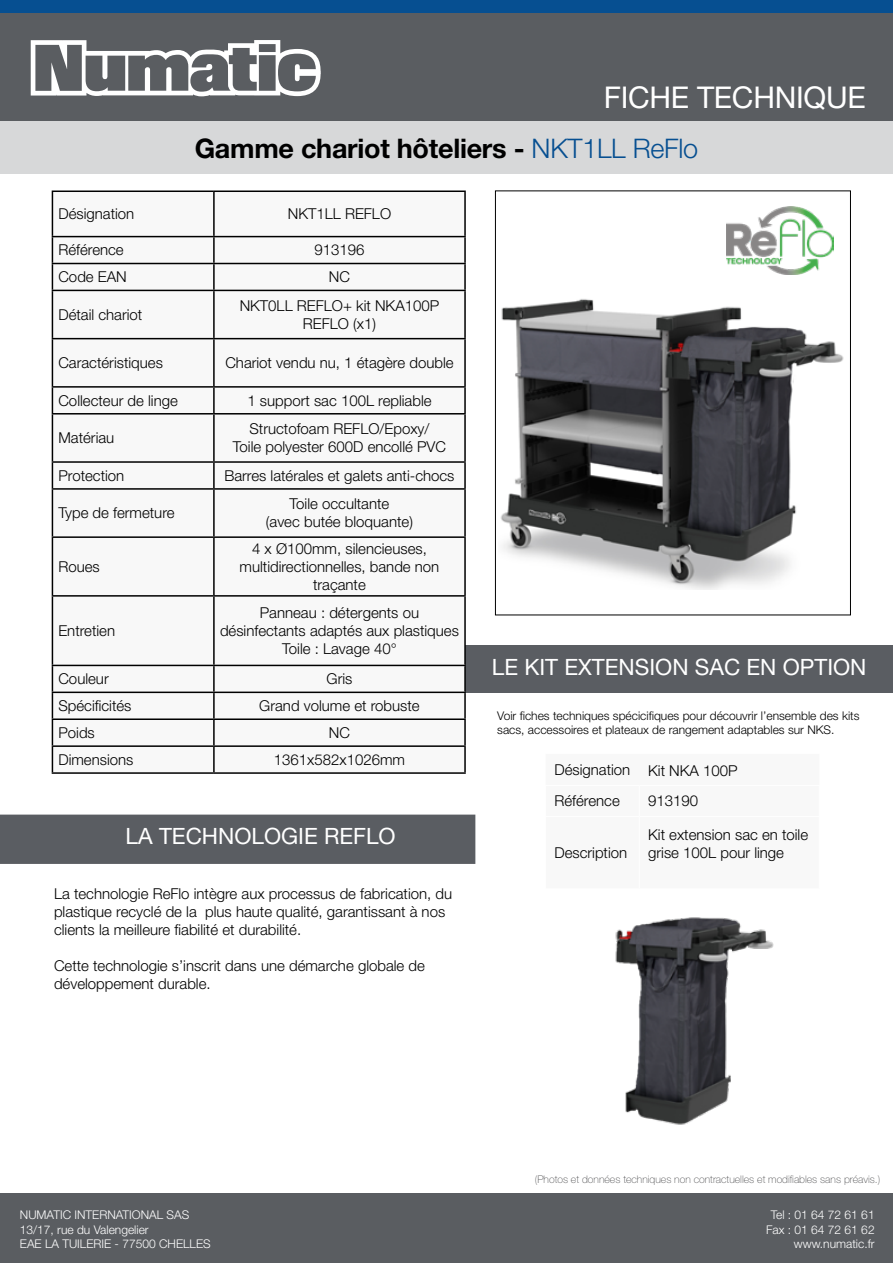
<style>
.page{position:relative;width:893px;height:1263px;background:#fff}
.page>*{position:absolute;margin:0;border:0;box-sizing:border-box;transform-origin:0 0}
.t1{font:30px "Helvetica Neue LT Pro";letter-spacing:-.01em;color:#fff}
.t2{font:700 27px "Helvetica Neue LT Pro";letter-spacing:-.01em;color:#000}
.t3{font:22.5px "Helvetica Neue LT Pro";color:#fff}
.t4{font:300 15px/18px "Helvetica Neue LT Pro";color:#000;text-align:center}
.t5{font:300 12px/14.4px "Helvetica Neue LT Pro";color:#000}
.t6{font:300 12px/14.4px "Helvetica Neue LT Pro";color:#fff}
.t7{font:100 10.5px "Helvetica Neue LT Pro";color:#4b4b4d}
.s1{font-weight:300;color:#064f91}
</style>
<div class="page">
<div style="left:495px;top:190px;width:356px;height:425px;border:1px solid #000"></div>
<div style="left:451px;top:645px;width:442px;height:47px;background:#5a5d62"></div>
<div style="left:0;top:13px;width:893px;height:110px;background:#5a5d61"></div>
<svg style="left:31px;top:40px;width:290px;height:56px"></svg>
<div style="left:0;top:122px;width:893px;height:52px;background:#d7d8d9"></div>
<div style="left:0;top:0;width:893px;height:13px;background:#064f91"></div>
<div style="left:0;top:1193px;width:893px;height:70px;background:#5a5d61"></div>
<img style="left:726px;top:206px;width:107px;height:68px">
<img style="left:615px;top:917px;width:159px;height:208px">
<div style="left:0;top:814px;width:475px;height:50px;background:#5a5d62"></div>
<img style="left:500px;top:299px;width:344px;height:291px">
<svg style="left:53px;top:192px;width:411px;height:580px"></svg>
<hr style="left:52px;top:190px;width:162px;height:2px;background:#000">
<hr style="left:52px;top:192px;width:1px;height:44px;background:#000">
<hr style="left:214px;top:190px;width:252px;height:2px;background:#000">
<hr style="left:213px;top:192px;width:2px;height:44px;background:#000">
<hr style="left:464px;top:192px;width:2px;height:44px;background:#000">
<hr style="left:52px;top:236px;width:162px;height:1px;background:#000">
<hr style="left:214px;top:236px;width:252px;height:1px;background:#000">
<hr style="left:213px;top:237px;width:2px;height:26px;background:#000">
<hr style="left:464px;top:237px;width:2px;height:26px;background:#000">
<hr style="left:52px;top:263px;width:162px;height:1px;background:#000">
<svg style="left:52px;top:237px;width:1px;height:53px"></svg>
<hr style="left:214px;top:263px;width:252px;height:1px;background:#000">
<hr style="left:213px;top:264px;width:2px;height:26px;background:#000">
<hr style="left:464px;top:264px;width:2px;height:26px;background:#000">
<hr style="left:52px;top:290px;width:162px;height:1px;background:#000">
<hr style="left:52px;top:291px;width:1px;height:47px;background:#000">
<hr style="left:214px;top:290px;width:252px;height:1px;background:#000">
<hr style="left:213px;top:291px;width:2px;height:47px;background:#000">
<hr style="left:464px;top:291px;width:2px;height:47px;background:#000">
<hr style="left:52px;top:338px;width:162px;height:1px;background:#000">
<hr style="left:52px;top:339px;width:1px;height:47px;background:#000">
<hr style="left:214px;top:338px;width:252px;height:1px;background:#000">
<hr style="left:213px;top:339px;width:2px;height:47px;background:#000">
<hr style="left:464px;top:339px;width:2px;height:47px;background:#000">
<hr style="left:52px;top:386px;width:162px;height:2px;background:#000">
<svg style="left:52px;top:388px;width:1px;height:25px"></svg>
<hr style="left:214px;top:386px;width:252px;height:2px;background:#000">
<hr style="left:213px;top:388px;width:2px;height:25px;background:#000">
<hr style="left:464px;top:388px;width:2px;height:25px;background:#000">
<hr style="left:52px;top:413px;width:162px;height:1px;background:#000">
<hr style="left:52px;top:414px;width:1px;height:47px;background:#000">
<hr style="left:214px;top:413px;width:252px;height:1px;background:#000">
<hr style="left:213px;top:414px;width:2px;height:47px;background:#000">
<hr style="left:464px;top:414px;width:2px;height:47px;background:#000">
<hr style="left:52px;top:461px;width:162px;height:2px;background:#000">
<svg style="left:52px;top:463px;width:1px;height:25px"></svg>
<hr style="left:214px;top:461px;width:252px;height:2px;background:#000">
<hr style="left:213px;top:463px;width:2px;height:25px;background:#000">
<hr style="left:464px;top:463px;width:2px;height:25px;background:#000">
<hr style="left:52px;top:488px;width:162px;height:2px;background:#000">
<hr style="left:52px;top:490px;width:1px;height:46px;background:#000">
<hr style="left:214px;top:488px;width:252px;height:2px;background:#000">
<hr style="left:213px;top:490px;width:2px;height:46px;background:#000">
<hr style="left:464px;top:490px;width:2px;height:46px;background:#000">
<hr style="left:52px;top:536px;width:162px;height:2px;background:#000">
<hr style="left:52px;top:538px;width:1px;height:57px;background:#000">
<hr style="left:214px;top:536px;width:252px;height:2px;background:#000">
<hr style="left:213px;top:538px;width:2px;height:57px;background:#000">
<hr style="left:464px;top:538px;width:2px;height:57px;background:#000">
<hr style="left:52px;top:595px;width:162px;height:2px;background:#000">
<hr style="left:52px;top:597px;width:1px;height:68px;background:#000">
<hr style="left:214px;top:595px;width:252px;height:2px;background:#000">
<hr style="left:213px;top:597px;width:2px;height:68px;background:#000">
<hr style="left:464px;top:597px;width:2px;height:68px;background:#000">
<hr style="left:52px;top:665px;width:162px;height:1px;background:#000">
<hr style="left:214px;top:665px;width:252px;height:1px;background:#000">
<hr style="left:213px;top:666px;width:2px;height:26px;background:#000">
<hr style="left:464px;top:666px;width:2px;height:26px;background:#000">
<hr style="left:52px;top:692px;width:162px;height:1px;background:#000">
<hr style="left:214px;top:692px;width:252px;height:1px;background:#000">
<hr style="left:213px;top:693px;width:2px;height:25px;background:#000">
<hr style="left:464px;top:693px;width:2px;height:25px;background:#000">
<hr style="left:52px;top:718px;width:162px;height:2px;background:#000">
<hr style="left:214px;top:718px;width:252px;height:2px;background:#000">
<hr style="left:213px;top:720px;width:2px;height:25px;background:#000">
<hr style="left:464px;top:720px;width:2px;height:25px;background:#000">
<hr style="left:52px;top:745px;width:162px;height:2px;background:#000">
<svg style="left:52px;top:666px;width:1px;height:106px"></svg>
<hr style="left:214px;top:745px;width:252px;height:2px;background:#000">
<hr style="left:213px;top:747px;width:2px;height:25px;background:#000">
<hr style="left:464px;top:747px;width:2px;height:25px;background:#000">
<hr style="left:52px;top:772px;width:162px;height:2px;background:#000">
<hr style="left:214px;top:772px;width:252px;height:2px;background:#000">
<h1 class="t1" style="left:604px;top:79px;width:263px">FICHE TECHNIQUE</h1>
<h2 class="t2" style="left:195px;top:132px;width:505px">Gamme chariot hôteliers - <span class="s1">NKT1LL ReFlo</span></h2>
<p class="t4" style="left:58px;top:205px;width:77px">Désignation</p>
<p class="t4" style="left:288px;top:205px;width:105px">NKT1LL REFLO</p>
<p class="t4" style="left:58px;top:241px;width:67px">Référence</p>
<p class="t4" style="left:314px;top:241px;width:52px">913196</p>
<p class="t4" style="left:58px;top:268px;width:70px">Code EAN</p>
<p class="t4" style="left:329px;top:268px;width:23px">NC</p>
<p class="t4" style="left:58px;top:305px;width:85px">Détail chariot</p>
<p class="t4" style="left:240px;top:296px;width:201px">NKT0LL REFLO+ kit NKA100P<br>REFLO (x1)</p>
<p class="t4" style="left:58px;top:353px;width:106px">Caractéristiques</p>
<p class="t4" style="left:225px;top:353px;width:230px">Chariot vendu nu, 1 étagère double</p>
<p class="t4" style="left:58px;top:391px;width:121px">Collecteur de linge</p>
<p class="t4" style="left:247px;top:391px;width:186px">1 support sac 100L repliable</p>
<p class="t4" style="left:58px;top:429px;width:57px">Matériau</p>
<p class="t4" style="left:233px;top:420px;width:215px">Structofoam REFLO/Epoxy/<br>Toile polyester 600D encollé PVC</p>
<p class="t4" style="left:58px;top:466px;width:67px">Protection</p>
<p class="t4" style="left:224px;top:466px;width:232px">Barres latérales et galets anti-chocs</p>
<p class="t4" style="left:58px;top:504px;width:118px">Type de fermeture</p>
<p class="t4" style="left:266px;top:495px;width:148px">Toile occultante<br>(avec butée bloquante)</p>
<p class="t4" style="left:58px;top:557px;width:43px">Roues</p>
<p class="t4" style="left:240px;top:539px;width:201px">4 x Ø100mm, silencieuses, multidirectionnelles, bande non traçante</p>
<p class="t4" style="left:58px;top:621px;width:58px">Entretien</p>
<p class="t4" style="left:220px;top:603px;width:240px">Panneau : détergents ou désinfectants adaptés aux plastiques<br>Toile : Lavage 40°</p>
<p class="t4" style="left:58px;top:669px;width:52px">Couleur</p>
<p class="t4" style="left:327px;top:669px;width:27px">Gris</p>
<p class="t4" style="left:58px;top:696px;width:75px">Spécificités</p>
<p class="t4" style="left:259px;top:696px;width:162px">Grand volume et robuste</p>
<p class="t4" style="left:58px;top:723px;width:38px">Poids</p>
<p class="t4" style="left:329px;top:723px;width:23px">NC</p>
<p class="t4" style="left:58px;top:750px;width:76px">Dimensions</p>
<p class="t4" style="left:274px;top:750px;width:133px">1361x582x1026mm</p>
<h3 class="t3" style="left:126px;top:822px;width:272px">LA TECHNOLOGIE REFLO</h3>
<p class="t4" style="left:54px;top:884px;width:400px;text-align:left">La technologie ReFlo intègre aux processus de fabrication, du plastique recyclé de la plus haute qualité, garantissant à nos clients la meilleure fiabilité et durabilité.</p>
<p class="t4" style="left:54px;top:956px;width:372px;text-align:left">Cette technologie s’inscrit dans une démarche globale de développement durable.</p>
<h3 class="t3" style="left:492px;top:653px;width:376px">LE KIT EXTENSION SAC EN OPTION</h3>
<p class="t5" style="left:497px;top:708px;width:364px">Voir fiches techniques spécicifiques pour découvrir l’ensemble des kits sacs, accessoires et plateaux de rangement adaptables sur NKS.</p>
<p class="t4" style="left:554px;top:754px;width:185px;line-height:31.3px;text-align:left">Désignation Kit NKA 100P<br>Référence</p>
<p class="t4" style="left:648px;top:792px;width:52px">913190</p>
<p class="t4" style="left:554px;top:843px;width:74px">Description</p>
<p class="t4" style="left:648px;top:825px;width:162px;text-align:left">Kit extension sac en toile grise 100L pour linge</p>
<p class="t7" style="left:535px;top:1173px;width:347px">(Photos et données techniques non contractuelles et modifiables sans préavis.)</p>
<p class="t6" style="left:20px;top:1207px;width:192px">NUMATIC INTERNATIONAL SAS<br>13/17, rue du Valengelier<br>EAE LA TUILERIE - 77500 CHELLES</p>
<p class="t6" style="left:766px;top:1207px;width:110px;text-align:right">Tel : 01 64 72 61 61<br>Fax : 01 64 72 61 62 www.numatic.fr</p>
</div>
